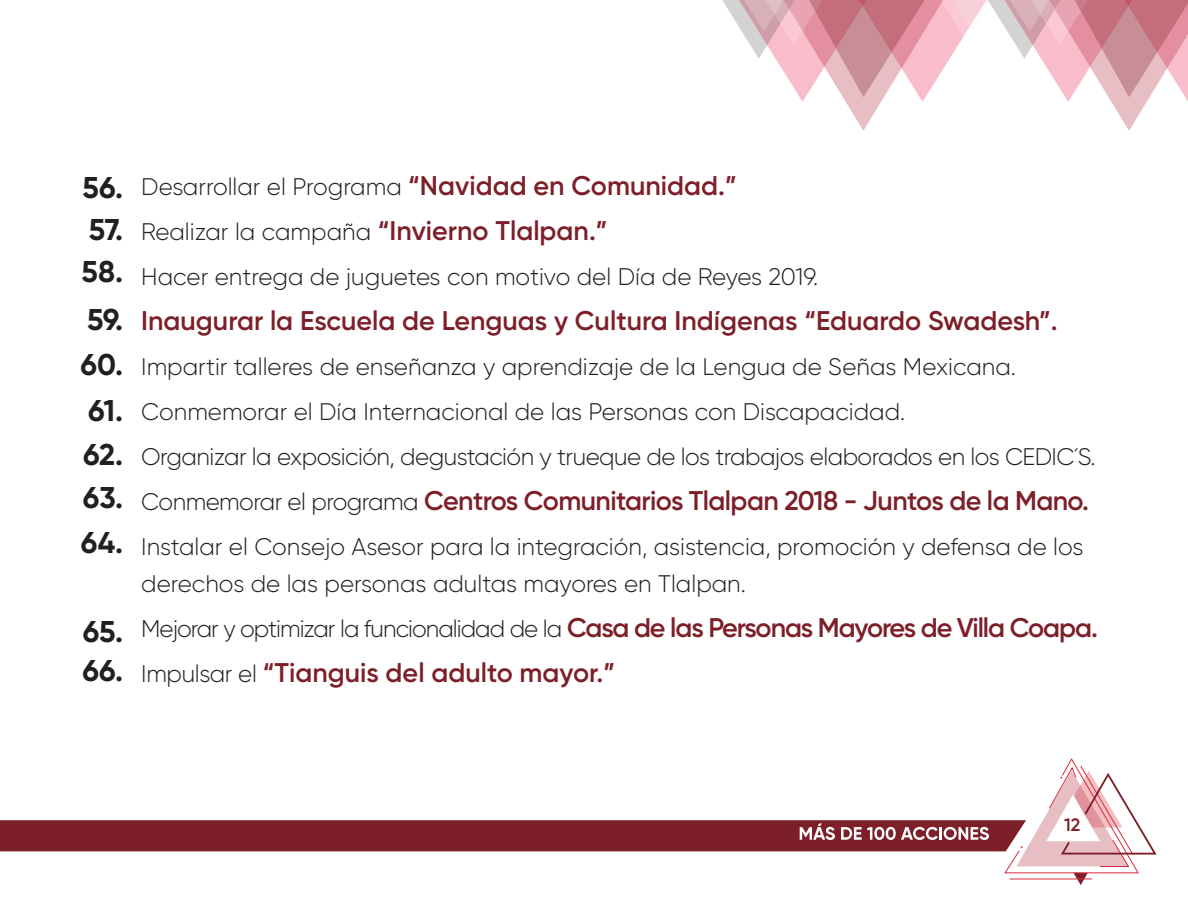
<style>
.page{position:relative;width:1188px;height:918px;background:#fff}
.page>*{position:absolute;margin:0;border:0;box-sizing:border-box;transform-origin:0 0}
.t1{font:700 30px/42px "Gilroy";letter-spacing:-.005em;color:#231f20;text-align:justify}
.t2{font:600 27px/45px "Gilroy";letter-spacing:-.04em;color:#7d1f29}
.t3{font:600 27px "Gilroy";color:#7d1f29}
.t4{font:600 27px "Gilroy";letter-spacing:-.02em;color:#7d1f29}
.t5{font:300 24px/45px "Gilroy";color:#231f20}
.t6{font:600 18px "Gilroy";color:#7d1f29}
.s1{font-weight:600;font-size:27px;color:#7d1f29}
.s2{font-weight:300;font-size:24px;color:#231f20}
</style>
<div class="page">
<svg style="left:722px;top:0;width:466px;height:131px"></svg>
<svg style="left:0;top:759px;width:1157px;height:126px"></svg>
<p class="t1" style="left:82px;top:166px;width:43px">56.<br>57.<br>58.</p>
<p class="t1" style="left:81px;top:296px;width:44px;line-height:45.8px">59.<br>60.<br>61.</p>
<p class="t1" style="left:81px;top:432px;width:44px;line-height:44.2px">62.<br>63.<br>64.</p>
<p class="t1" style="left:83px;top:611px;width:42px;line-height:39px">65.<br>66.</p>
<p class="t5" style="left:141px;top:164px;width:597px">Desarrollar el Programa <span class="s1">“Navidad en Comunidad.”</span></p>
<p class="t3" style="left:141px;top:214px;width:468px"><span class="s2">Realizar la campaña</span> “Invierno Tlalpan.”</p>
<p class="t5" style="left:141px;top:254px;width:679px">Hacer entrega de juguetes con motivo del Día de Reyes 2019.</p>
<p class="t3" style="left:141px;top:304px;width:918px">Inaugurar la Escuela de Lenguas y Cultura Indígenas “Eduardo Swadesh”.</p>
<p class="t5" style="left:141px;top:344px;width:956px">Impartir talleres de enseñanza y aprendizaje de la Lengua de Señas Mexicana.<br>Conmemorar el Día Internacional de las Personas con Discapacidad.<br>Organizar la exposición, degustación y trueque de los trabajos elaborados en los CEDIC´S.</p>
<p class="t4" style="left:141px;top:484px;width:949px"><span class="s2">Conmemorar el programa</span> Centros Comunitarios Tlalpan 2018 - Juntos de la Mano.</p>
<p class="t5" style="left:141px;top:528px;width:944px;line-height:37.5px">Instalar el Consejo Asesor para la integración, asistencia, promoción y defensa de los derechos de las personas adultas mayores en Tlalpan.</p>
<p class="t2" style="left:141px;top:605px;width:958px"><span class="s2">Mejorar y optimizar la funcionalidad de la</span> Casa de las Personas Mayores de Villa Coapa.<br><span class="s2">Impulsar el</span> “Tianguis del adulto mayor.”</p>
<p class="t6" style="left:1064px;top:814px;width:18px">12</p>
</div>
